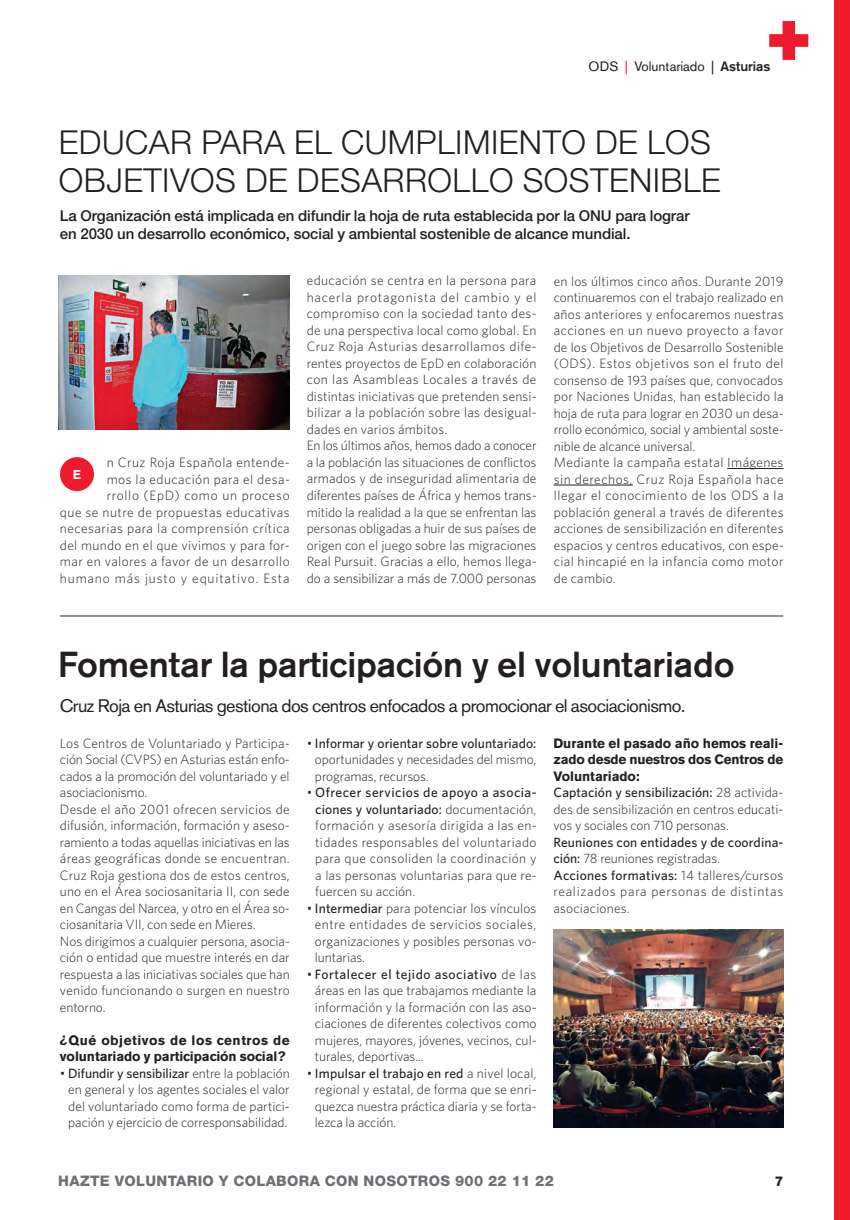
<style>
.page{position:relative;width:850px;height:1220px;background:#fff}
.page>*{position:absolute;margin:0;border:0;box-sizing:border-box;transform-origin:0 0}
.t1{font:500 35.85px "Akzidenz Grotesk BE";letter-spacing:-.005em;color:#231f20}
.t2{font:300 33px/37.5px "Helvetica Neue";letter-spacing:.015em;color:#231f20}
.t3{font:18px "Akzidenz Grotesk BE";letter-spacing:-.03em;color:#231f20}
.t4{font:500 15px/18px "Helvetica Neue";letter-spacing:-.005em;color:#231f20}
.t5{font:800 14.55px "Helvetica Neue";letter-spacing:.025em;color:#6d6f74}
.t6{font:300 13.5px/16.5px "Whitney";letter-spacing:.01em;color:#231f20;text-align:justify}
.t7{font:300 13.5px/16.5px "Whitney";letter-spacing:.035em;color:#231f20;text-align:right}
.t8{font:700 13.5px/16.5px "Akzidenz Grotesk BE";letter-spacing:-.005em;color:#231f20}
.t9{font:13.5px "Akzidenz Grotesk BE";letter-spacing:-.005em;color:#231f20}
.t10{font:800 13.5px "Helvetica Neue";color:#231f20}
.t11{font:700 12.75px "Akzidenz Grotesk BE";color:#fff}
.s1{color:#ee1b2c}
.s2{font-weight:500}
</style>
<div class="page">
<div style="left:833px;top:0;width:16px;height:1219px;background:#ee1b2c"></div>
<hr style="left:727px;top:468px;width:56px;height:1px;background:#231f20">
<hr style="left:553px;top:484px;width:80px;height:1px;background:#231f20">
<svg style="left:769px;top:21px;width:39px;height:39px"></svg>
<hr style="left:60px;top:615px;width:723px;height:1px;background:#231f20">
<div style="left:60px;top:457px;width:34px;height:34px;background:#ee1b2c;border-radius:50%"></div>
<img style="left:59px;top:275px;width:231px;height:155px">
<img style="left:553px;top:929px;width:230px;height:198px">
<p class="t9" style="left:588px;top:61px;width:183px">ODS <span class="s1">|</span> Voluntariado | <span class="s2">Asturias</span></p>
<h2 class="t2" style="left:59px;top:126px;width:663px">EDUCAR PARA EL CUMPLIMIENTO DE LOS<br>OBJETIVOS DE DESARROLLO SOSTENIBLE</h2>
<p class="t4" style="left:60px;top:208px;width:631px">La Organización está implicada en difundir la hoja de ruta establecida por la ONU para lograr en 2030 un desarrollo económico, social y ambiental sostenible de alcance mundial.</p>
<p class="t7" style="left:60px;top:455px;width:231px">n Cruz Roja Española entende-<br>mos la educación para el desa-<br>rrollo (EpD) como un proceso<br>que se nutre de propuestas educativas necesarias para la comprensión crítica del mundo en el que vivimos y para for&shy;mar en valores a favor de un desarrollo humano más justo y equitativo. Esta</p>
<p class="t11" style="left:73px;top:469px;width:10px">E</p>
<p class="t6" style="left:307px;top:273px;width:231px;text-align:left">educación se centra en la persona para hacerla protagonista del cambio y el compromiso con la sociedad tanto des&shy;de una perspectiva local como global. En Cruz Roja Asturias desarrollamos dife&shy;rentes proyectos de EpD en colaboración con las Asambleas Locales a través de distintas iniciativas que pretenden sensi&shy;bilizar a la población sobre las desigual&shy;dades en varios ámbitos.<br>En los últimos años, hemos dado a conocer a la población las situaciones de conflictos armados y de inseguridad alimentaria de diferentes países de África y hemos trans&shy;mitido la realidad a la que se enfrentan las personas obligadas a huir de sus países de origen con el juego sobre las migraciones Real Pursuit. Gracias a ello, hemos llega&shy;do a sensibilizar a más de 7.000 personas</p>
<p class="t6" style="left:553px;top:273px;width:231px;text-align:left">en los últimos cinco años. Durante 2019 continuaremos con el trabajo realizado en años anteriores y enfocaremos nuestras acciones en un nuevo proyecto a favor de los Objetivos de Desarrollo Sostenible (ODS). Estos objetivos son el fruto del consenso de 193 países que, convocados por Naciones Unidas, han establecido la hoja de ruta para lograr en 2030 un desa&shy;rrollo económico, social y ambiental soste&shy;nible de alcance universal.<br>Mediante la campaña estatal Imágenes sin derechos, Cruz Roja Española hace llegar el conocimiento de los ODS a la población general a través de diferentes acciones de sensibilización en diferentes espacios y centros educativos, con espe&shy;cial hincapié en la infancia como motor de cambio.</p>
<h1 class="t1" style="left:58px;top:651px;width:678px">Fomentar la participación y el voluntariado</h1>
<h3 class="t3" style="left:60px;top:699px;width:626px">Cruz Roja en Asturias gestiona dos centros enfocados a promocionar el asociacionismo.</h3>
<p class="t6" style="left:60px;top:735px;width:231px;text-align:left">Los Centros de Voluntariado y Participa&shy;ción Social (CVPS) en Asturias están enfo&shy;cados a la promoción del voluntariado y el asociacionismo.<br>Desde el año 2001 ofrecen servicios de difusión, información, formación y aseso&shy;ramiento a todas aquellas iniciativas en las áreas geográficas donde se encuentran.<br>Cruz Roja gestiona dos de estos centros, uno en el Área sociosanitaria II, con sede en Cangas del Narcea, y otro en el Área so&shy;ciosanitaria VII, con sede en Mieres.<br>Nos dirigimos a cualquier persona, asocia&shy;ción o entidad que muestre interés en dar respuesta a las iniciativas sociales que han venido funcionando o surgen en nuestro entorno.</p>
<p class="t8" style="left:60px;top:1032px;width:231px">¿Qué objetivos de los centros de voluntariado y participación social?</p>
<p class="t6" style="left:68px;top:1065px;width:223px;text-indent:-8px">• <span class="s2">Difundir y sensibilizar</span> entre la población en general y los agentes sociales el valor del voluntariado como forma de partici&shy;pación y ejercicio de corresponsabilidad.</p>
<p class="t6" style="left:315px;top:735px;width:223px;text-indent:-8px">• <span class="s2">Informar y orientar sobre voluntariado: </span>oportunidades y necesidades del mismo, programas, recursos.</p>
<p class="t6" style="left:315px;top:785px;width:223px;text-indent:-9px">• <span class="s2">Ofrecer servicios de apoyo a asocia&shy;ciones y voluntariado:</span> documentación, formación y asesoría dirigida a las en&shy;tidades responsables del voluntariado para que consoliden la coordinación y a las personas voluntarias para que re&shy;fuercen su acción.</p>
<p class="t6" style="left:315px;top:900px;width:223px;text-indent:-8px">• <span class="s2">Intermediar</span> para potenciar los vínculos entre entidades de servicios sociales, organizaciones y posibles personas vo&shy;luntarias.</p>
<p class="t6" style="left:315px;top:966px;width:223px;text-indent:-8px">• <span class="s2">Fortalecer el tejido asociativo</span> de las áreas en las que trabajamos mediante la información y la formación con las aso&shy;ciaciones de diferentes colectivos como mujeres, mayores, jóvenes, vecinos, cul&shy;turales, deportivas...</p>
<p class="t6" style="left:315px;top:1065px;width:223px;text-indent:-8px">• <span class="s2">Impulsar el trabajo en red</span> a nivel local, regional y estatal, de forma que se enri&shy;quezca nuestra práctica diaria y se forta&shy;lezca la acción.</p>
<p class="t8" style="left:553px;top:735px;width:231px;text-align:justify">Durante el pasado año hemos reali&shy;zado desde nuestros dos Centros de Voluntariado:</p>
<p class="t6" style="left:553px;top:785px;width:231px"><span class="s2">Captación y sensibilización:</span> 28 activida&shy;des de sensibilización en centros educati&shy;vos y sociales con 710 personas.</p>
<p class="t6" style="left:553px;top:834px;width:231px;text-align:left"><span class="s2">Reuniones con entidades y de coordina&shy;ción:</span> 78 reuniones registradas.<br><span class="s2">Acciones formativas:</span> 14 talleres/cursos realizados para personas de distintas asociaciones.</p>
<p class="t5" style="left:58px;top:1175px;width:497px">HAZTE VOLUNTARIO Y COLABORA CON NOSOTROS 900 22 11 22</p>
<p class="t10" style="left:774px;top:1176px;width:10px">7</p>
</div>
